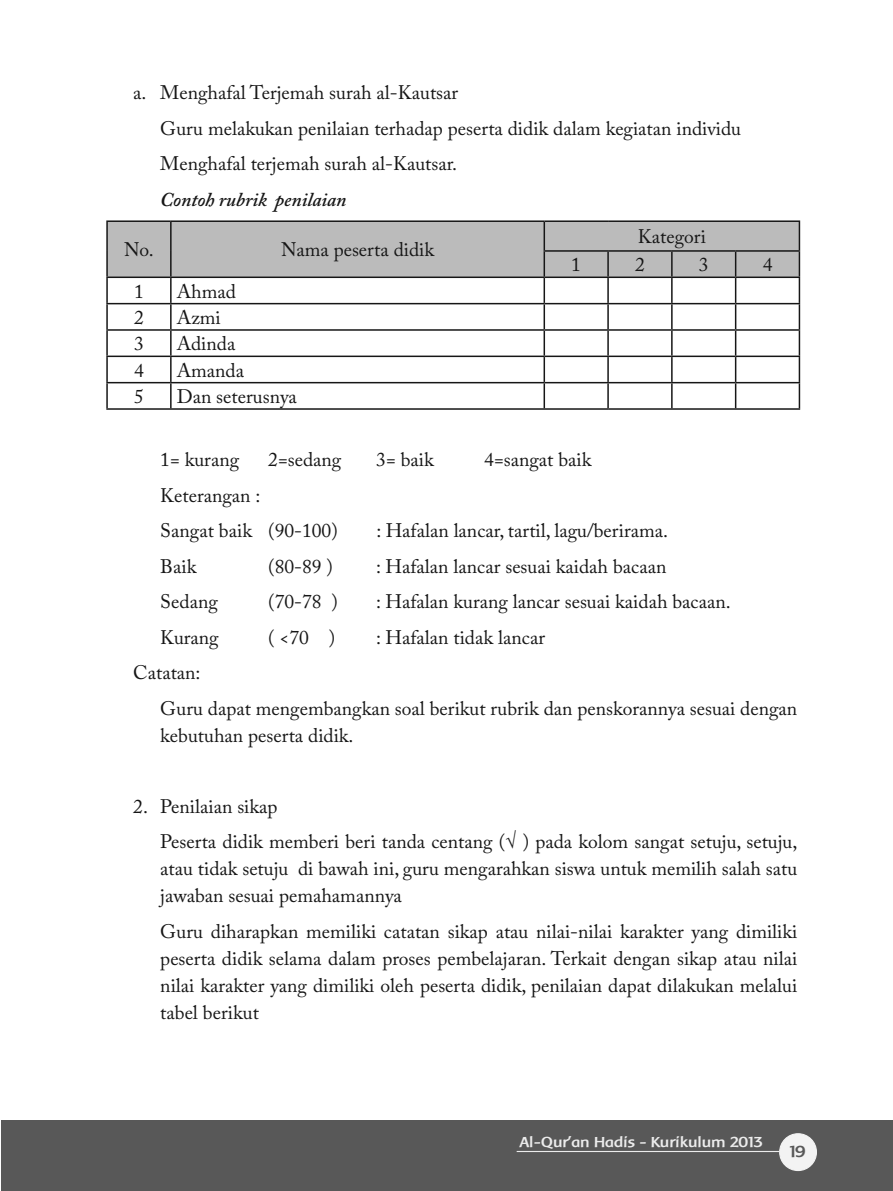
<style>
.page{position:relative;width:893px;height:1191px;background:#fff}
.page>*{position:absolute;margin:0;border:0;box-sizing:border-box;transform-origin:0 0}
.t1{font:19.5px/35.5px "Adobe Caslon Pro";color:#161616}
.t2{font:italic 600 19.5px "Adobe Caslon Pro";color:#161616}
.t3{font:700 16.5px "Baar Metanoia";color:#585858}
.t4{font:700 15px "Baar Metanoia";color:#ececec}
</style>
<div class="page">
<div style="left:2px;top:1120px;width:891px;height:71px;background:#585858"></div>
<div style="left:780px;top:1133px;width:36px;height:37px;background:#f3f3f3;border-radius:50%"></div>
<div style="left:779px;top:1133px;width:38px;height:38px;border:1px solid #f3f3f3;border-radius:50%"></div>
<hr style="left:517px;top:1151px;width:263px;height:1px;background:#ececec">
<hr style="left:106px;top:220px;width:65px;height:2px;background:#161616">
<hr style="left:106px;top:222px;width:2px;height:29px;background:#161616">
<hr style="left:171px;top:220px;width:373px;height:2px;background:#161616">
<hr style="left:544px;top:220px;width:64px;height:2px;background:#161616">
<hr style="left:608px;top:220px;width:192px;height:2px;background:#161616">
<hr style="left:106px;top:251px;width:2px;height:25px;background:#161616">
<hr style="left:106px;top:276px;width:65px;height:2px;background:#161616">
<hr style="left:106px;top:278px;width:2px;height:25px;background:#161616">
<hr style="left:106px;top:303px;width:65px;height:1px;background:#161616">
<hr style="left:106px;top:304px;width:2px;height:25px;background:#161616">
<hr style="left:106px;top:329px;width:65px;height:2px;background:#161616">
<hr style="left:106px;top:331px;width:2px;height:24px;background:#161616">
<hr style="left:106px;top:355px;width:65px;height:2px;background:#161616">
<hr style="left:106px;top:357px;width:2px;height:25px;background:#161616">
<hr style="left:106px;top:382px;width:65px;height:1px;background:#161616">
<hr style="left:106px;top:383px;width:2px;height:25px;background:#161616">
<svg style="left:107px;top:221px;width:693px;height:187px"></svg>
<hr style="left:106px;top:408px;width:502px;height:2px;background:#161616">
<hr style="left:608px;top:408px;width:192px;height:2px;background:#161616">
<p class="t1" style="left:160px;top:78px;width:582px;text-indent:-27px">a. Menghafal Terjemah surah al-Kautsar<br>Guru melakukan penilaian terhadap peserta didik dalam kegiatan individu<br>Menghafal terjemah surah al-Kautsar.</p>
<p class="t2" style="left:160px;top:192px;width:188px">Contoh rubrik penilaian</p>
<p class="t1" style="left:124px;top:235px;width:31px">No.</p>
<p class="t1" style="left:281px;top:235px;width:155px">Nama peserta didik</p>
<p class="t1" style="left:638px;top:221px;width:70px">Kategori</p>
<p class="t1" style="left:571px;top:249px;width:11px">1</p>
<p class="t1" style="left:635px;top:249px;width:11px">2</p>
<p class="t1" style="left:699px;top:249px;width:11px">3</p>
<p class="t1" style="left:763px;top:249px;width:11px">4</p>
<p class="t1" style="left:134px;top:276px;width:11px">1</p>
<p class="t1" style="left:177px;top:276px;width:61px">Ahmad</p>
<p class="t1" style="left:134px;top:302px;width:11px">2</p>
<p class="t1" style="left:177px;top:302px;width:45px">Azmi</p>
<p class="t1" style="left:134px;top:328px;width:11px">3</p>
<p class="t1" style="left:177px;top:328px;width:60px">Adinda</p>
<p class="t1" style="left:134px;top:355px;width:11px">4</p>
<p class="t1" style="left:177px;top:355px;width:69px">Amanda</p>
<p class="t1" style="left:134px;top:381px;width:11px">5</p>
<p class="t1" style="left:177px;top:381px;width:122px">Dan seterusnya</p>
<p class="t1" style="left:160px;top:444px;width:80px">1= kurang</p>
<p class="t1" style="left:268px;top:444px;width:75px">2=sedang</p>
<p class="t1" style="left:376px;top:444px;width:59px">3= baik</p>
<p class="t1" style="left:484px;top:444px;width:109px">4=sangat baik</p>
<p class="t1" style="left:160px;top:480px;width:179px">Keterangan :<br>Sangat baik (90-100)</p>
<p class="t1" style="left:376px;top:515px;width:293px">: Hafalan lancar, tartil, lagu/berirama.</p>
<p class="t1" style="left:160px;top:551px;width:38px">Baik</p>
<p class="t1" style="left:268px;top:551px;width:66px">(80-89 )</p>
<p class="t1" style="left:376px;top:551px;width:292px">: Hafalan lancar sesuai kaidah bacaan</p>
<p class="t1" style="left:160px;top:586px;width:59px">Sedang</p>
<p class="t1" style="left:268px;top:586px;width:71px">(70-78 )</p>
<p class="t1" style="left:376px;top:586px;width:356px">: Hafalan kurang lancar sesuai kaidah bacaan.</p>
<p class="t1" style="left:160px;top:622px;width:60px">Kurang</p>
<p class="t1" style="left:268px;top:622px;width:68px">( &lt;70 )</p>
<p class="t1" style="left:376px;top:622px;width:170px">: Hafalan tidak lancar</p>
<p class="t1" style="left:160px;top:657px;width:638px;text-indent:-27px">Catatan:<br>Guru dapat mengembangkan soal berikut rubrik dan penskorannya sesuai dengan</p>
<p class="t1" style="left:160px;top:720px;width:195px">kebutuhan peserta didik.</p>
<p class="t1" style="left:160px;top:791px;width:638px;text-indent:-27px">2. Penilaian sikap<br>Peserta didik memberi beri tanda centang (√ ) pada kolom sangat setuju, setuju,</p>
<p class="t1" style="left:160px;top:858px;width:638px;line-height:27px">atau tidak setuju di bawah ini, guru mengarahkan siswa untuk memilih salah satu jawaban sesuai pemahamannya</p>
<p class="t1" style="left:160px;top:920px;width:639px;line-height:27px;text-align:justify">Guru diharapkan memiliki catatan sikap atau nilai-nilai karakter yang dimiliki peserta didik selama dalam proses pembelajaran. Terkait dengan sikap atau nilai nilai karakter yang dimiliki oleh peserta didik, penilaian dapat dilakukan melalui tabel berikut</p>
<p class="t4" style="left:520px;top:1134px;width:245px">Al-Qur'an Hadis - Kurikulum 2013</p>
<p class="t3" style="left:789px;top:1143px;width:18px">19</p>
</div>
